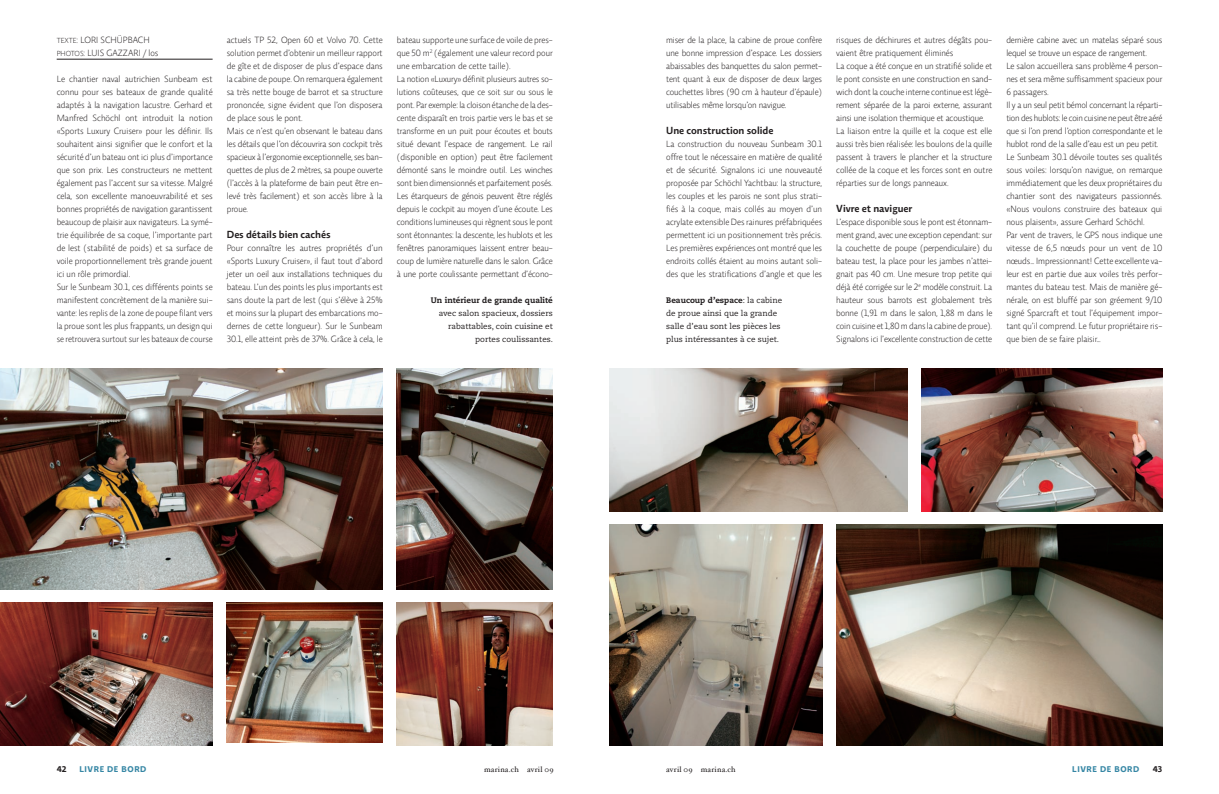
<style>
.page{position:relative;width:1219px;height:794px;background:#fff}
.page>*{position:absolute;margin:0;border:0;box-sizing:border-box;transform-origin:0 0}
.t1{font:600 10.5px "Relato Sans OT";color:#231f20}
.t2{font:300 9.2px/13px "Relato Sans OT";color:#231f20}
.t3{font:700 8.5px "Relato Sans OT";letter-spacing:.07em;color:#3586a4}
.t4{font:700 8.5px "Relato Sans OT";color:#231f20}
.t5{font:8px/13px "Caecilia LT";color:#231f20;text-align:right}
.t6{font:8px "Hoefler Text";letter-spacing:.03em;color:#231f20}
.t7{font:800 8px "Caecilia LT";color:#231f20}
.s1{font-size:7.5px}
.s2{font-weight:800}
</style>
<div class="page">
<img style="left:397px;top:368px;width:156px;height:221px">
<img style="left:227px;top:602px;width:156px;height:140px">
<img style="left:836px;top:524px;width:326px;height:222px">
<img style="left:609px;top:524px;width:213px;height:221px">
<img style="left:921px;top:368px;width:241px;height:143px">
<img style="left:0;top:368px;width:383px;height:221px">
<img style="left:609px;top:368px;width:298px;height:143px">
<img style="left:0;top:602px;width:213px;height:143px">
<img style="left:397px;top:602px;width:156px;height:144px">
<hr style="left:57px;top:59px;width:156px;height:1px;background:#231f20">
<p class="t2" style="left:57px;top:34px;width:103px"><span class="s1">Texte</span>: Lori schüpbach <span class="s1">photos</span>: Luis Gazzari / los</p>
<p class="t2" style="left:57px;top:73px;width:157px">Le chantier naval autrichien Sunbeam est connu pour ses bateaux de grande qualité adaptés à la navigation lacustre. Gerhard et Manfred Schöchl ont introduit la notion «Sports Luxury Cruiser» pour les définir. I ls souhaitent ainsi signifier que le confort et la sécurité d’un bateau ont ici plus d’importance que son prix. Les constructeurs ne mettent également pas l’accent sur sa vitesse. Malgré cela, son excellente manoeuvrabilité et ses bonnes propriétés de navigation garantissent beaucoup de plaisir aux navigateurs. La symé&shy;trie équilibrée de sa coque, l’importante part de lest (stabilité de poids) et sa surface de voile proportionnellement très grande jouent ici un rôle primordial.<br>Sur le Sunbeam 30.1, ces différents points se manifestent concrètement de la manière sui&shy;vante: les replis de la zone de poupe filant vers la proue sont les plus frappants, un design qui se retrouvera surtout sur les bateaux de course</p>
<p class="t2" style="left:227px;top:34px;width:157px">actuels TP 52, Open 60 et Volvo 70. Cette solution permet d’obtenir un meilleur rapport de gîte et de disposer de plus d’espace dans la cabine de poupe. On remarquera également sa très nette bouge de barrot et sa structure prononcée, signe évident que l’on disposera de place sous le pont.<br>Mais ce n’est qu’en observant le bateau dans les détails que l’on découvrira son cockpit très spacieux à l’ergonomie exceptionnelle, ses ban&shy;quettes de plus de 2 mètres, sa poupe ouverte (l’accès à la plateforme de bain peut être en&shy;levé très facilement) et son accès libre à la proue.</p>
<p class="t1" style="left:227px;top:228px;width:105px">Des détails bien cachés</p>
<p class="t2" style="left:227px;top:242px;width:157px;text-align:justify">Pour connaître les autres propriétés d’un «Sports Luxury Cruiser», il faut tout d’abord jeter un oeil aux installations techniques du bateau. L’un des points les plus importants est sans doute la part de lest (qui s’élève à 25% et moins sur la plupart des embarcations mo&shy;dernes de cette longueur). Sur le Sunbeam 30.1, elle atteint près de 37%. Grâce à cela, le</p>
<p class="t2" style="left:397px;top:34px;width:157px">bateau supporte une surface de voile de pres&shy;que 50 m<sup>2</sup> (également une valeur record pour une embarcation de cette taille).<br>La notion «Luxury» définit plusieurs autres so&shy;lutions coûteuses, que ce soit sur ou sous le pont. Par exemple: la cloison étanche de la des&shy;cente disparaît en trois partie vers le bas et se transforme en un puit pour écoutes et bouts situé devant l’espace de rangement. Le rail (disponible en option) peut être facilement démonté sans le moindre outil. Les winches sont bien dimensionnés et parfaitement posés.<br>Les étarqueurs de génois peuvent être réglés depuis le cockpit au moyen d’une écoute. Les conditions lumineuses qui règnent sous le pont sont étonnantes: la descente, les hublots et les fenêtres panoramiques laissent entrer beau&shy;coup de lumière naturelle dans le salon. Grâce à une porte coulissante permettant d’écono-</p>
<p class="t2" style="left:666px;top:34px;width:157px;text-align:justify">miser de la place, la cabine de proue confère une bonne impression d’espace. Les dossiers abaissables des banquettes du salon permet&shy;tent quant à eux de disposer de deux larges couchettes libres (90 cm à hauteur d’épaule) utilisables même lorsqu’on navigue.</p>
<p class="t1" style="left:666px;top:124px;width:109px">Une construction solide</p>
<p class="t2" style="left:666px;top:138px;width:157px;text-align:justify">La construction du nouveau Sunbeam 30.1 offre tout le nécessaire en matière de qualité et de sécurité. Signalons ici une nouveauté proposée par Schöchl Yachtbau: la structure, les couples et les parois ne sont plus strati&shy;fiés à la coque, mais collés au moyen d’un acrylate extensible Des rainures préfabriquées permettent ici un positionnement très précis.<br>Les premières expériences ont montré que les endroits collés étaient au moins autant soli&shy;des que les stratifications d’angle et que les</p>
<p class="t7" style="left:431px;top:296px;width:123px">Un intérieur de grande qualité</p>
<p class="t5" style="left:439px;top:307px;width:116px">avec salon spacieux, dossiers rabattables, coin cuisine et portes coulissantes.</p>
<p class="t5" style="left:666px;top:294px;width:118px;text-align:left"><span class="s2">Beaucoup d’espace</span>: la cabine de proue ainsi que la grande salle d’eau sont les pièces les plus intéressantes à ce sujet.</p>
<p class="t2" style="left:836px;top:34px;width:157px">risques de déchirures et autres dégâts pou&shy;vaient être pratiquement éliminés<br>La coque a été conçue en un stratifié solide et le pont consiste en une construction en sand&shy;wich dont la couche interne continue est légè&shy;rement séparée de la paroi externe, assurant ainsi une isolation thermique et acoustique.<br>La liaison entre la quille et la coque est elle aussi très bien réalisée: les boulons de la quille passent à travers le plancher et la structure collée de la coque et les forces sont en outre réparties sur de longs panneaux.</p>
<p class="t1" style="left:836px;top:202px;width:77px">Vivre et naviguer</p>
<p class="t2" style="left:836px;top:216px;width:157px;text-align:justify">L’espace disponible sous le pont est étonnam&shy;ment grand, avec une exception cependant: sur la couchette de poupe (perpendiculaire) du bateau test, la place pour les jambes n’attei&shy;gnait pas 40 cm. U ne mesure trop petite qui déjà été corrigée sur le 2<sup>e</sup> modèle construit. La hauteur sous barrots est globalement très bonne (1,91 m dans le salon, 1,88 m dans le coin cuisine et 1,80 m dans la cabine de proue).<br>Signalons ici l’excellente construction de cette</p>
<p class="t2" style="left:1006px;top:34px;width:157px">dernière cabine avec un matelas séparé sous lequel se trouve un espace de rangement.<br>Le salon accueillera sans problème 4 person&shy;nes et sera même suffisamment spacieux pour 6 passagers.<br>I l y a un seul petit bémol concernant la réparti&shy;tion des hublots: le coin cuisine ne peut être aéré que si l’on prend l’option correspondante et le hublot rond de la salle d’eau est un peu petit.<br>Le Sunbeam 30.1 dévoile toutes ses qualités sous voiles: lorsqu’on navigue, on remarque immédiatement que les deux propriétaires du chantier sont des navigateurs passionnés. «Nous voulons construire des bateaux qui nous plaisent», assure Gerhard Schöchl.<br>Par vent de travers, le GPS nous indique une vitesse de 6,5 nœuds pour un vent de 10 nœuds… I mpressionnant! Cette excellente va&shy;leur est en partie due aux voiles très perfor&shy;mantes du bateau test. Mais de manière gé&shy;nérale, on est bluffé par son gréement 9/10 signé Sparcraft et tout l’équipement impor&shy;tant qu’il comprend. Le futur propriétaire ris&shy;que bien de se faire plaisir…</p>
<p class="t4" style="left:57px;top:763px;width:11px">42</p>
<p class="t3" style="left:79px;top:763px;width:69px">LIVRE DE BORD</p>
<p class="t6" style="left:484px;top:764px;width:71px">marina.ch avril 09</p>
<p class="t6" style="left:666px;top:764px;width:71px">avril 09 marina.ch</p>
<p class="t3" style="left:1072px;top:763px;width:69px">LIVRE DE BORD</p>
<p class="t4" style="left:1153px;top:763px;width:11px">43</p>
</div>
